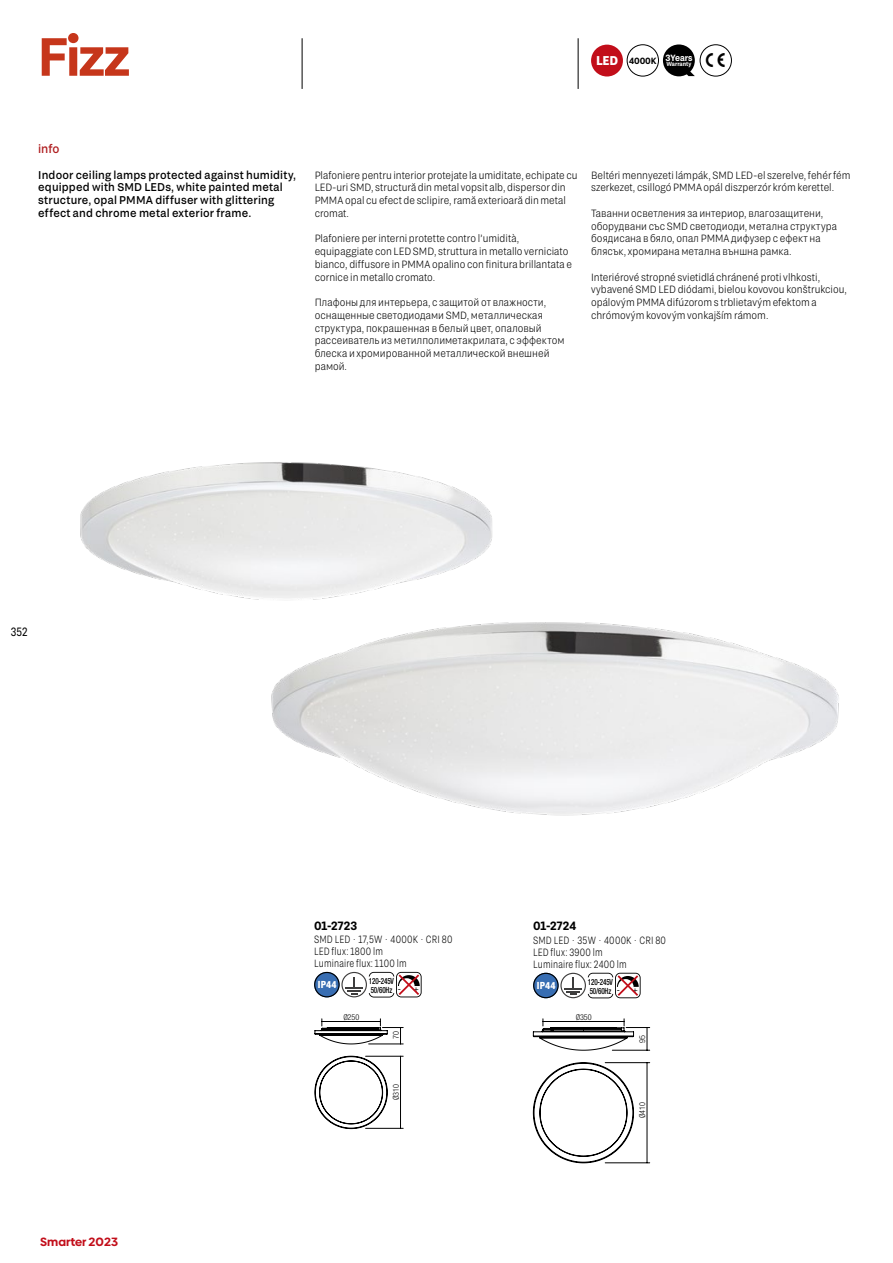
<style>
.page{position:relative;width:893px;height:1263px;background:#fff}
.page>*{position:absolute;margin:0;border:0;box-sizing:border-box;transform-origin:0 0}
.t1{font:700 54px "Biennale";color:#c6361b}
.t2{font:600 12px "Grtsk Exa";letter-spacing:.01em;color:#000}
.t3{font:700 12px "Biennale";color:#c20e1a}
.t4{font:500 12px "Grtsk Peta";color:#af1d1f;scale:.9 1}
.t5{font:12px "Grtsk Exa";color:#000;scale:.85 1}
.t6{font:500 11.25px/12.8px "Grtsk Peta";letter-spacing:.02em;color:#000;scale:.9 1}
.t7{font:300 10.5px/12.8px "Grtsk Exa";letter-spacing:.005em;color:#000}
.t8{font:300 10.5px/12px "Grtsk Exa";letter-spacing:.025em;color:#000;scale:.85 1}
.t9{font:800 condensed 9.9px "Helvetica Neue LTW1 G";color:#fff}
.t10{font:600 9px "Grtsk Exa";letter-spacing:-.01em;color:#fff}
.t11{font:condensed 9px "Helvetica Neue LTW1 G";color:#000}
.t12{font:500 condensed 8.55px/9.3px "Helvetica Neue LTW1 G";letter-spacing:-.02em;color:#000;scale:.83 1}
.t13{font:300 condensed 8.1px "Helvetica Neue LT Pro";color:#000}
.t14{font:600 6px "Grtsk Exa";color:#fff}
.s1{font-weight:700;font-size:12.75px}
.s2{color:#000}
.s3{font-weight:400;font-size:9px}
</style>
<div class="page">
<svg style="left:314px;top:972px;width:108px;height:25px"></svg>
<svg style="left:533px;top:973px;width:108px;height:25px"></svg>
<svg style="left:314px;top:1019px;width:89px;height:110px"></svg>
<svg style="left:533px;top:1019px;width:117px;height:144px"></svg>
<img style="left:80px;top:462px;width:412px;height:138px">
<img style="left:271px;top:622px;width:568px;height:194px">
<div style="left:591px;top:45px;width:32px;height:32px;background:#c20e1a;border-radius:50%"></div>
<div style="left:627px;top:44px;width:32px;height:32px;border:1px solid #000;border-radius:50%"></div>
<div style="left:663px;top:44px;width:32px;height:32px;background:#000;border-radius:50%"></div>
<svg style="left:682px;top:67px;width:13px;height:9px"></svg>
<div style="left:700px;top:44px;width:32px;height:32px;border:1px solid #000;border-radius:50%"></div>
<hr style="left:302px;top:38px;width:1px;height:51px;background:#000">
<hr style="left:578px;top:38px;width:1px;height:51px;background:#000">
<h1 class="t1" style="left:38px;top:22px;width:93px">Fizz</h1>
<p class="t10" style="left:596px;top:52px;width:98px"><span class="s1">LED</span> <span class="s2">4000K</span> 3Years</p>
<p class="t14" style="left:666px;top:60px;width:26px">Warranty</p>
<p class="t4" style="left:38px;top:141px;width:25px">info</p>
<p class="t6" style="left:38px;top:168px;width:288px">Indoor ceiling lamps protected against humidity, equipped with SMD LEDs, white painted metal structure, opal PMMA diffuser with glittering effect and chrome metal exterior frame.</p>
<p class="t7" style="left:315px;top:168px;width:264px">Plafoniere pentru interior protejate la umiditate, echipate cu LED-uri SMD, structură din metal vopsit alb, dispersor din PMMA opal cu efect de sclipire, ramă exterioară din metal cromat.</p>
<p class="t7" style="left:315px;top:232px;width:259px">Plafoniere per interni protette contro l’umidità, equipaggiate con LED SMD, struttura in metallo verniciato bianco, diffusore in PMMA opalino con finitura brillantata e cornice in metallo cromato.</p>
<p class="t7" style="left:315px;top:296px;width:251px">Плафоны для интерьера, с защитой от влажности, оснащенные светодиодами SMD, металлическая структура, покрашенная в белый цвет, опаловый рассеиватель из метилполиметакрилата, с эффектом блеска и хромированной металлической внешней рамой.</p>
<p class="t7" style="left:591px;top:168px;width:261px">Beltéri mennyezeti lámpák, SMD LED-el szerelve, fehér fém szerkezet, csillogó PMMA opál diszperzór króm kerettel.</p>
<p class="t7" style="left:591px;top:206px;width:248px">Таванни осветления за интериор, влагозащитени, оборудвани със SMD светодиоди, метална структура боядисана в бяло, опал PMMA дифузер с ефект на блясък, хромирана метална външна рамка.</p>
<p class="t7" style="left:591px;top:270px;width:257px">Interiérové stropné svietidlá chránené proti vlhkosti, vybavené SMD LED diódami, bielou kovovou konštrukciou, opálovým PMMA difúzorom s trblietavým efektom a chrómovým kovovým vonkajším rámom.</p>
<p class="t5" style="left:11px;top:624px;width:21px">352</p>
<p class="t3" style="left:40px;top:1234px;width:79px">Smarter 2023</p>
<p class="t2" style="left:314px;top:918px;width:44px">01-2723</p>
<p class="t8" style="left:314px;top:933px;width:164px">SMD LED · 17,5W · 4000K · CRI 80<br>LED flux: 1800 lm<br>Luminaire flux: 1100 lm</p>
<p class="t9" style="left:318px;top:978px;width:20px">IP44</p>
<p class="t12" style="left:369px;top:976px;width:40px">120-245V<br>50/60Hz <span class="s3">-</span></p>
<p class="t11" style="left:414px;top:983px;width:7px">+</p>
<p class="t2" style="left:533px;top:918px;width:45px">01-2724</p>
<p class="t8" style="left:533px;top:934px;width:158px">SMD LED · 35W · 4000K · CRI 80<br>LED flux: 3900 lm<br>Luminaire flux: 2400 lm</p>
<p class="t9" style="left:537px;top:979px;width:20px">IP44</p>
<p class="t12" style="left:588px;top:977px;width:40px">120-245V<br>50/60Hz <span class="s3">-</span></p>
<p class="t11" style="left:633px;top:984px;width:7px">+</p>
<p class="t13" style="left:343px;top:1012px;width:17px">Ø250</p>
<p class="t13" style="left:576px;top:1012px;width:17px">Ø350</p>
<p class="t13" style="left:391px;top:1039px;width:9px;rotate:-90deg">70</p>
<p class="t13" style="left:638px;top:1042px;width:9px;rotate:-90deg">95</p>
<p class="t13" style="left:391px;top:1100px;width:17px;rotate:-90deg">Ø310</p>
<p class="t13" style="left:638px;top:1118px;width:17px;rotate:-90deg">Ø410</p>
</div>
